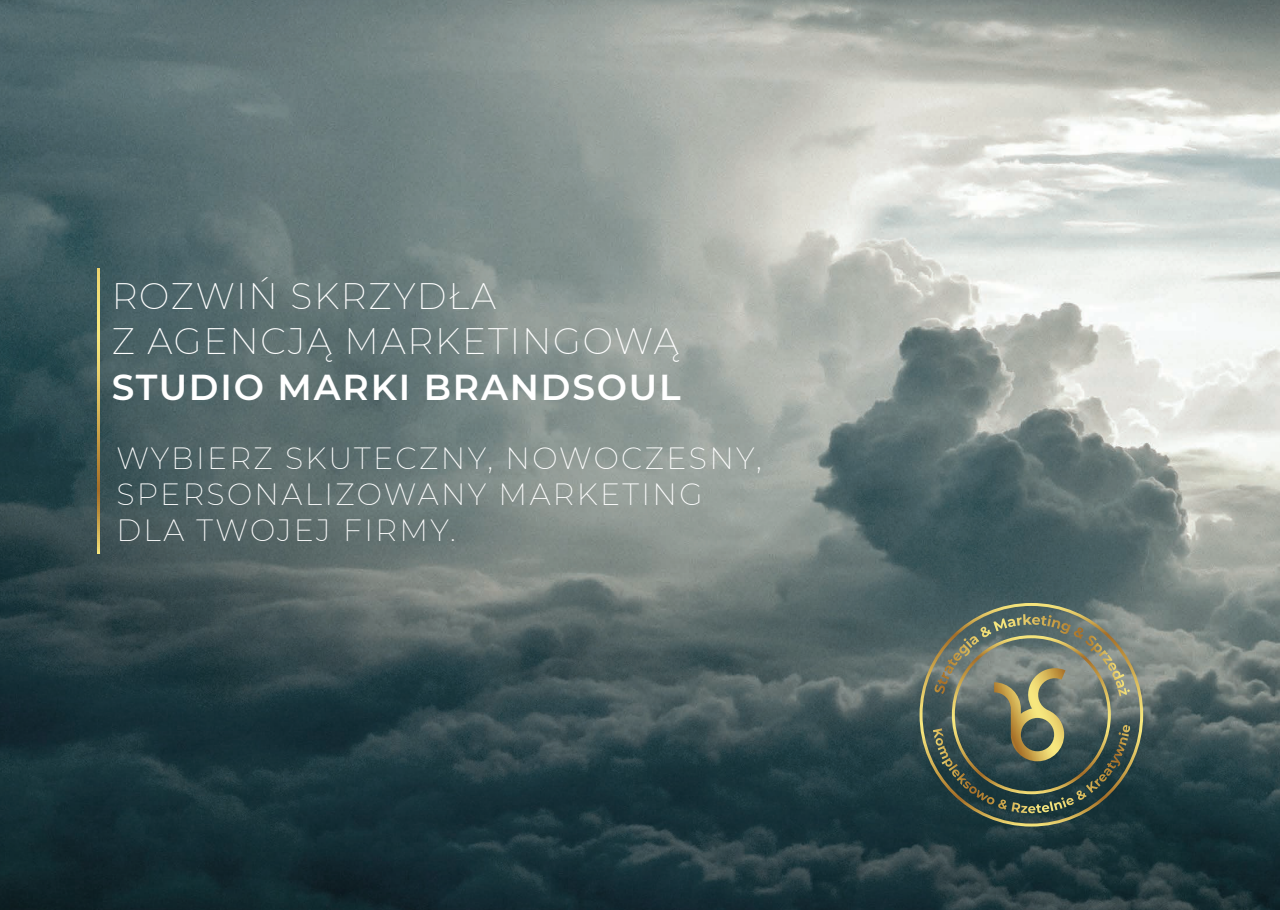
<style>
.page{position:relative;width:1280px;height:910px;background:#fff}
.page>*{position:absolute;margin:0;border:0;box-sizing:border-box;transform-origin:0 0}
.t1{font:200 36px/45.3px "Montserrat";letter-spacing:.05em;color:#fff}
.t2{font:600 36px "Montserrat";letter-spacing:.05em;color:#fff}
.t3{font:200 30px/36px "Montserrat";letter-spacing:.08em;color:#fff}
</style>
<div class="page">
<img style="left:0;top:0;width:1280px;height:910px">
<svg style="left:98px;top:268px;width:1px;height:286px"></svg>
<svg style="left:933px;top:614px;width:197px;height:199px;background:#626d5d"></svg>
<p class="t1" style="left:112px;top:272px;width:569px">ROZWIŃ SKRZYDŁA<br>Z AGENCJĄ MARKETINGOWĄ</p>
<p class="t2" style="left:112px;top:361px;width:570px">STUDIO MARKI BRANDSOUL</p>
<p class="t3" style="left:116px;top:440px;width:647px">WYBIERZ SKUTECZNY, NOWOCZESNY,<br>SPERSONALIZOWANY MARKETING<br>DLA TWOJEJ FIRMY.</p>
</div>
